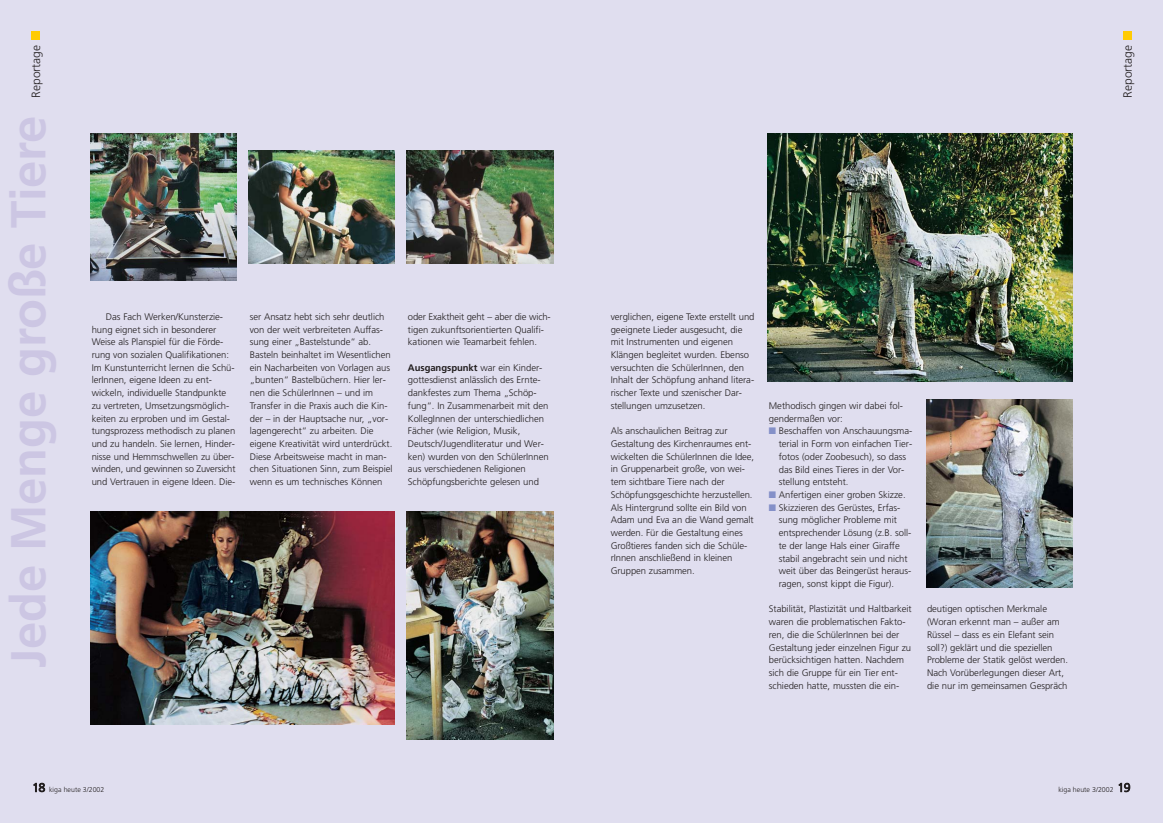
<style>
.page{position:relative;width:1163px;height:823px;background:#fff}
.page>*{position:absolute;margin:0;border:0;box-sizing:border-box;transform-origin:0 0}
.t1{font:700 49px "Frutiger";letter-spacing:-.005em;color:#ccc6e3}
.t2{font:300 12px "Frutiger";color:#231f20}
.t3{font:300 9.5px/12.7px "Frutiger";letter-spacing:-.005em;color:#231f20}
.t4{font:300 7px "Frutiger";color:#231f20}
.s1{font-weight:700}
.s2{font-size:12px}
.s3{color:#8490c8}
</style>
<div class="page">
<div style="left:0;top:0;width:1162px;height:822px;background:#e0deef"></div>
<div style="left:31px;top:31px;width:9px;height:9px;background:#ffcb04"></div>
<div style="left:1122px;top:31px;width:9px;height:9px;background:#ffcb04"></div>
<img style="left:91px;top:133px;width:146px;height:148px">
<img style="left:249px;top:150px;width:146px;height:114px">
<img style="left:407px;top:150px;width:146px;height:114px">
<img style="left:91px;top:511px;width:304px;height:213px">
<img style="left:407px;top:511px;width:146px;height:228px">
<img style="left:926px;top:399px;width:145px;height:188px">
<img style="left:767px;top:133px;width:304px;height:248px">
<p class="t2" style="left:31px;top:97px;width:54px;rotate:-90deg">Reportage</p>
<h1 class="t1" style="left:9px;top:667px;width:553px;rotate:-90deg">Jede Menge große Tiere</h1>
<p class="t3" style="left:92px;top:311px;width:145px;text-indent:14px">Das Fach Werken/Kunsterzie&shy;hung eignet sich in besonderer Weise als Planspiel für die Förde&shy;rung von sozialen Qualifikationen:<br>Im Kunstunterricht lernen die Schü&shy;lerInnen, eigene Ideen zu ent&shy;wickeln, individuelle Standpunkte zu vertreten, Umsetzungsmöglich&shy;keiten zu erproben und im Gestal&shy;tungsprozess methodisch zu planen und zu handeln. Sie lernen, Hinder&shy;nisse und Hemmschwellen zu über&shy;winden, und gewinnen so Zuversicht und Vertrauen in eigene Ideen. Die-</p>
<p class="t3" style="left:250px;top:311px;width:144px">ser Ansatz hebt sich sehr deutlich von der weit verbreiteten Auffas&shy;sung einer „Bastelstunde“ ab.<br>Basteln beinhaltet im Wesentlichen ein Nacharbeiten von Vorlagen aus „bunten“ Bastelbüchern. Hier ler&shy;nen die SchülerInnen – und im Transfer in die Praxis auch die Kin&shy;der – in der Hauptsache nur, „vor&shy;lagengerecht“ zu arbeiten. Die eigene Kreativität wird unterdrückt.<br>Diese Arbeitsweise macht in man&shy;chen Situationen Sinn, zum Beispiel wenn es um technisches Können</p>
<p class="t3" style="left:408px;top:311px;width:144px">oder Exaktheit geht – aber die wich&shy;tigen zukunftsorientierten Qualifi&shy;kationen wie Teamarbeit fehlen.</p>
<p class="t3" style="left:408px;top:361px;width:142px"><span class="s1">Ausgangspunkt</span> war ein Kinder&shy;gottesdienst anlässlich des Ernte&shy;dankfestes zum Thema „Schöp&shy;fung“. In Zusammenarbeit mit den<br>KollegInnen der unterschiedlichen<br>Fächer (wie Religion, Musik,<br>Deutsch/Jugendliteratur und Wer&shy;ken) wurden von den SchülerInnen aus verschiedenen Religionen<br>Schöpfungsberichte gelesen und</p>
<p class="t4" style="left:32px;top:786px;width:74px"><span class="s2">18</span> kiga heute 3/2002</p>
<p class="t2" style="left:1122px;top:97px;width:54px;rotate:-90deg">Reportage</p>
<p class="t3" style="left:610px;top:311px;width:145px">verglichen, eigene Texte erstellt und geeignete Lieder ausgesucht, die mit Instrumenten und eigenen Klängen begleitet wurden. Ebenso versuchten die SchülerInnen, den Inhalt der Schöpfung anhand litera&shy;rischer Texte und szenischer Dar&shy;stellungen umzusetzen.</p>
<p class="t3" style="left:610px;top:425px;width:145px">Als anschaulichen Beitrag zur<br>Gestaltung des Kirchenraumes ent&shy;wickelten die SchülerInnen die Idee, in Gruppenarbeit große, von wei&shy;tem sichtbare Tiere nach der<br>Schöpfungsgeschichte herzustellen.<br>Als Hintergrund sollte ein Bild von<br>Adam und Eva an die Wand gemalt werden. Für die Gestaltung eines<br>Großtieres fanden sich die Schüle&shy;rInnen anschließend in kleinen<br>Gruppen zusammen.</p>
<p class="t3" style="left:768px;top:400px;width:135px">Methodisch gingen wir dabei fol&shy;gendermaßen vor:</p>
<p class="t3" style="left:778px;top:425px;width:135px;text-indent:-10px"><span class="s3">■</span> Beschaffen von Anschauungsma&shy;terial in Form von einfachen Tier&shy;fotos (oder Zoobesuch), so dass das Bild eines Tieres in der Vor&shy;stellung entsteht.</p>
<p class="t3" style="left:768px;top:488px;width:138px"><span class="s3">■</span> Anfertigen einer groben Skizze.</p>
<p class="t3" style="left:778px;top:501px;width:134px;text-indent:-10px"><span class="s3">■</span> Skizzieren des Gerüstes, Erfas&shy;sung möglicher Probleme mit entsprechender Lösung (z.B. soll&shy;te der lange Hals einer Giraffe stabil angebracht sein und nicht weit über das Beingerüst heraus&shy;ragen, sonst kippt die Figur).</p>
<p class="t3" style="left:768px;top:603px;width:144px">Stabilität, Plastizität und Haltbarkeit waren die problematischen Fakto&shy;ren, die die SchülerInnen bei der Gestaltung jeder einzelnen Figur zu berücksichtigen hatten. Nachdem sich die Gruppe für ein Tier ent&shy;schieden hatte, mussten die ein-</p>
<p class="t3" style="left:926px;top:603px;width:142px">deutigen optischen Merkmale (Woran erkennt man – außer am<br>Rüssel – dass es ein Elefant sein soll?) geklärt und die speziellen<br>Probleme der Statik gelöst werden.<br>Nach Vorüberlegungen dieser Art, die nur im gemeinsamen Gespräch</p>
<p class="t4" style="left:1058px;top:786px;width:74px">kiga heute 3/2002 <span class="s2">19</span></p>
</div>
